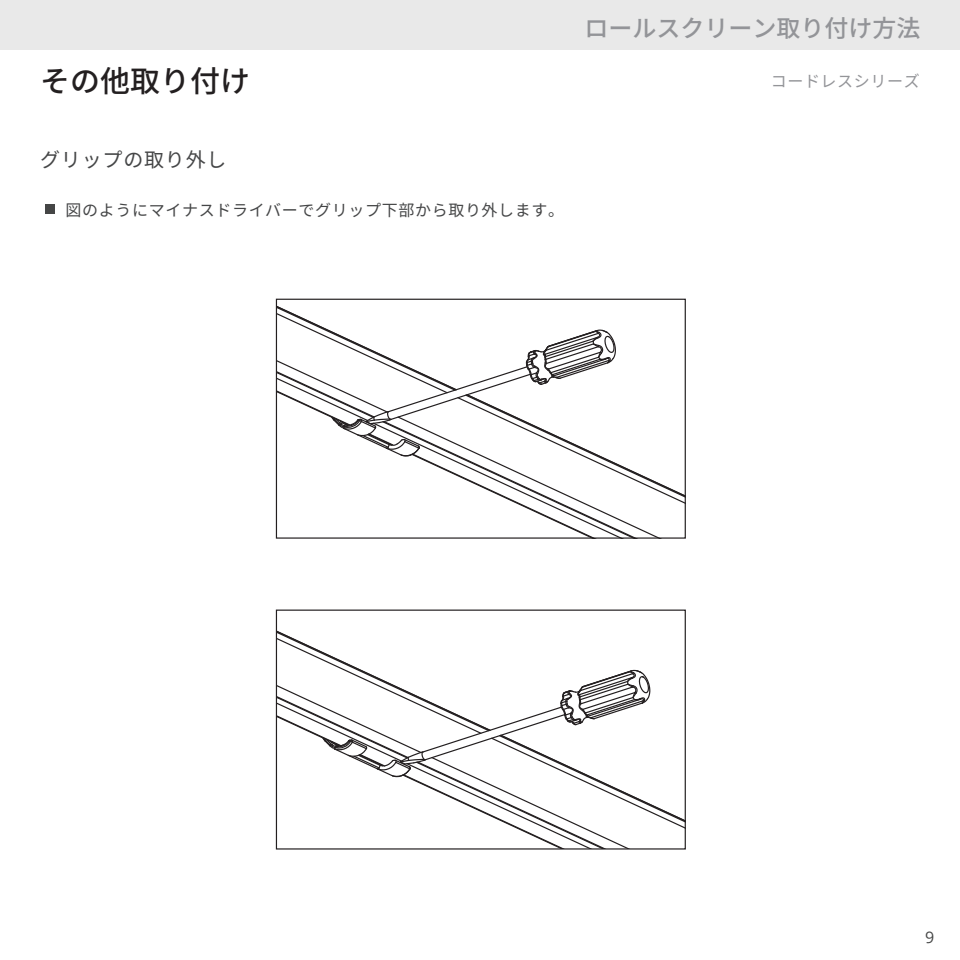
<style>
.page{position:relative;width:960px;height:960px;background:#fff}
.page>*{position:absolute;margin:0;border:0;box-sizing:border-box;transform-origin:0 0}
.t1{font:500 30px "Noto Sans CJ Kjp";color:#231f20}
.t2{font:500 24px "Noto Sans CJ Kjp";color:#939498}
.t3{font:20px "Noto Sans CJ Kjp";letter-spacing:.04em;color:#454647}
.t4{font:16px "Noto Sans CJ Kjp";letter-spacing:.04em;color:#454647}
.t5{font:16px "Noto Sans CJ Kjp";letter-spacing:.04em;color:#939498}
.t6{font:16px "Open Sans";color:#454646}
</style>
<div class="page">
<div style="left:45px;top:205px;width:9px;height:9px;background:#454646"></div>
<div style="left:0;top:0;width:960px;height:50px;background:#e9e9e9"></div>
<svg style="left:278px;top:306px;width:406px;height:231px"></svg>
<div style="left:276px;top:299px;width:410px;height:240px;border:1px solid #231f20"></div>
<svg style="left:278px;top:631px;width:406px;height:217px"></svg>
<div style="left:276px;top:610px;width:410px;height:240px;border:1px solid #231f20"></div>
<h2 class="t2" style="left:584px;top:15px;width:337px">ロールスクリーン取り付け方法</h2>
<h1 class="t1" style="left:40px;top:64px;width:212px">その他取り付け</h1>
<p class="t5" style="left:771px;top:72px;width:151px">コードレスシリーズ</p>
<p class="t3" style="left:40px;top:148px;width:188px">グリップの取り外し</p>
<p class="t4" style="left:66px;top:201px;width:500px">図のようにマイナスドライバーでグリップ下部から取り外します。</p>
<p class="t6" style="left:925px;top:926px;width:11px">9</p>
</div>
